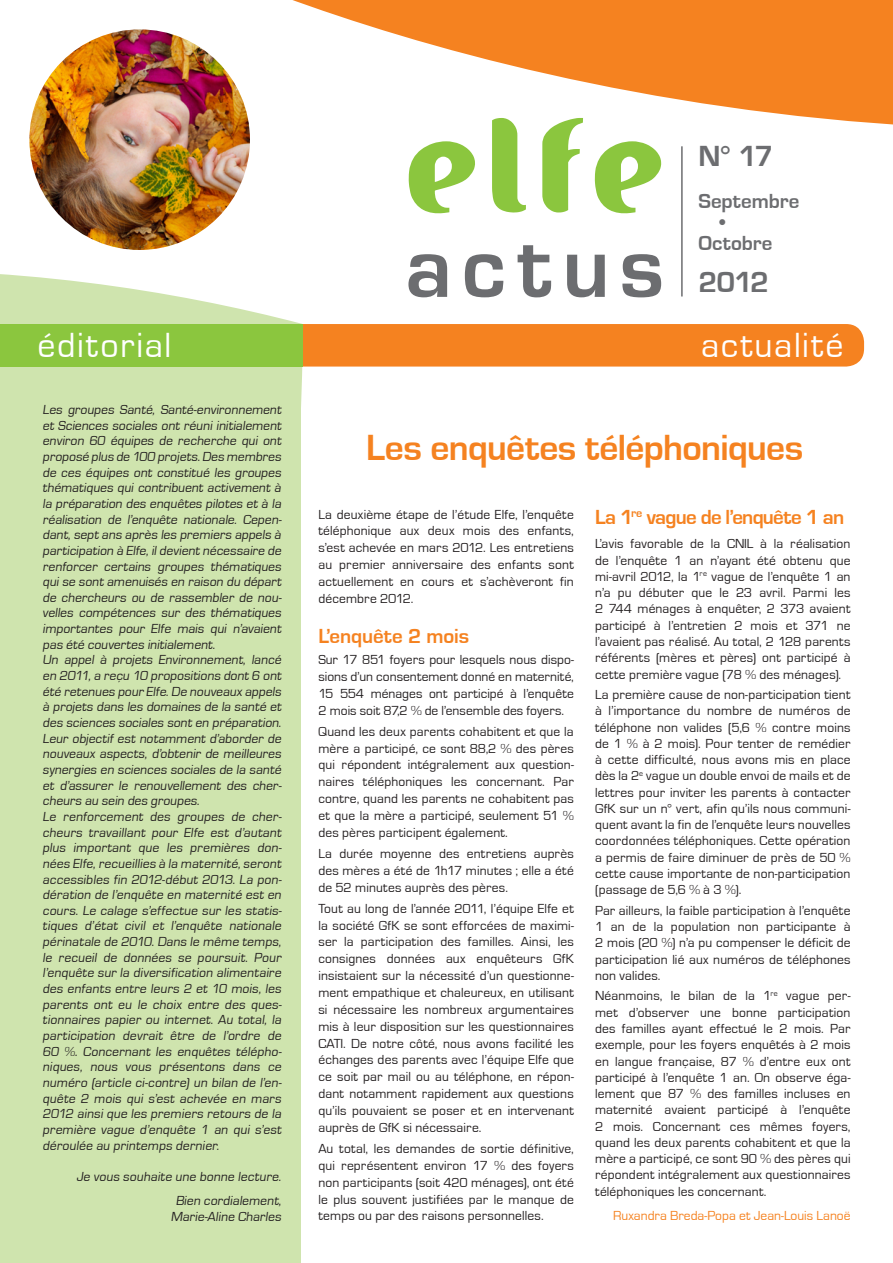
<style>
.page{position:relative;width:893px;height:1263px;background:#fff}
.page>*{position:absolute;margin:0;border:0;box-sizing:border-box;transform-origin:0 0}
.t1{font:132px "Hitch";color:#8bc63e;scale:.91 1}
.t2{font:700 90.3px "Eurostile";letter-spacing:.11em;color:#6c6d70}
.t3{font:700 37.5px "Eurostile";letter-spacing:-.02em;color:#f58220}
.t4{font:36px "Eurostile";letter-spacing:.045em;color:#fff}
.t5{font:700 30px "Eurostile";letter-spacing:-.06em;color:#6c6d70}
.t6{font:700 21px "Eurostile";letter-spacing:-.02em;color:#f58220}
.t7{font:700 21px "Eurostile";color:#6c6d70}
.t8{font:13.5px/15.6px "Eurostile";letter-spacing:.01em;color:#231f20;text-align:justify}
.t9{font:13.5px "Eurostile";color:#f58220}
</style>
<div class="page">
<div style="left:0;top:364px;width:301px;height:899px;background:#cfe4ae"></div>
<svg style="left:0;top:274px;width:303px;height:130px;fill:#cfe4ae"></svg>
<svg style="left:167px;top:0;width:726px;height:183px"></svg>
<div style="left:276px;top:324px;width:588px;height:43px;background:#f58220;border-radius:18px"></div>
<div style="left:0;top:324px;width:302px;height:43px;background:#8bc63e"></div>
<hr style="left:681px;top:146px;width:2px;height:150px;background:#6c6d70">
<img style="left:29px;top:29px;width:221px;height:221px;border-radius:110px">
<h1 class="t1" style="left:411px;top:118px;width:286px">elfe</h1>
<h2 class="t2" style="left:405px;top:218px;width:261px">actus</h2>
<h3 class="t5" style="left:698px;top:140px;width:77px">N° 17</h3>
<h3 class="t7" style="left:698px;top:190px;width:103px">Septembre</h3>
<h3 class="t7" style="left:719px;top:211px;width:7px">•</h3>
<h3 class="t7" style="left:698px;top:232px;width:76px">Octobre</h3>
<h3 class="t5" style="left:698px;top:266px;width:72px">2012</h3>
<h3 class="t4" style="left:38px;top:326px;width:135px">éditorial</h3>
<h3 class="t4" style="left:701px;top:325px;width:144px">actualité</h3>
<p class="t8" style="left:43px;top:402px;width:242px;text-align:left">Les groupes Santé, Santé-environnement et Sciences sociales ont réuni initialement environ 60 équipes de recherche qui ont proposé plus de 100 projets.Des membres de ces équipes ont constitué les groupes thématiques qui contribuent activement à la préparation des enquêtes pilotes et à la réalisation de l’enquête nationale. Cepen&shy;dant, sept ans après les premiers appels à participation à Elfe,ildevient nécessaire de renforcer certains groupes thématiques qui se sont amenuisés en raison du départ de chercheurs ou de rassembler de nou&shy;velles compétences sur des thématiques importantes pour Elfe mais qui n’avaient pas été couvertes initialement.<br>Un appel à projets Environnement, lancé en 2011, a reçu 10 propositions dont 6 ont été retenues pour Elfe.De nouveaux appels à projets dans les domaines de la santé et des sciences sociales sont en préparation.<br>Leur objectif est notamment d’aborder de nouveaux aspects, d’obtenir de meilleures synergies en sciences sociales de la santé et d’assurer le renouvellement des cher&shy;cheurs au sein des groupes.<br>Le renforcement des groupes de cher&shy;cheurs travaillant pour Elfe est d’autant plus important que les premières don&shy;nées Elfe,recueillies à la maternité,seront accessibles fin 2012-début 2013. La pon&shy;dération de l’enquête en maternité est en cours. Le calage s’effectue sur les statis&shy;tiques d’état civil et l’enquête nationale périnatale de 2010. Dans le même temps, le recueil de données se poursuit. Pour l’enquête sur la diversification alimentaire des enfants entre leurs 2 et 10 mois, les parents ont eu le choix entre des ques&shy;tionnaires papier ou internet. Au total, la participation devrait être de l’ordre de 60 %. Concernant les enquêtes télépho&shy;niques, nous vous présentons dans ce numéro (article ci-contre) un bilan de l’en&shy;quête 2 mois qui s’est achevée en mars 2012 ainsi que les premiers retours de la première vague d’enquête 1 an qui s’est déroulée au printemps dernier.</p>
<p class="t8" style="left:77px;top:1164px;width:208px;line-height:24.2px;text-align:right">Je vous souhaite une bonne lecture.<br>Bien cordialement,</p>
<p class="t8" style="left:171px;top:1209px;width:114px">Marie-Aline Charles</p>
<h3 class="t3" style="left:366px;top:427px;width:439px">Les enquêtes téléphoniques</h3>
<p class="t8" style="left:318px;top:506px;width:257px;line-height:16.8px">La deuxième étape de l’étude Elfe, l’enquête téléphonique aux deux mois des enfants, s’est achevée en mars 2012. Les entretiens au premier anniversaire des enfants sont actuellement en cours et s’achèveront fin décembre 2012.</p>
<h3 class="t6" style="left:318px;top:625px;width:152px">L’enquête 2 mois</h3>
<p class="t8" style="left:318px;top:651px;width:257px;line-height:16.8px">Sur 17 851 foyers pour lesquels nous dispo&shy;sions d’un consentement donné en maternité, 15 554 ménages ont participé à l’enquête 2 mois soit 87,2 % de l’ensemble des foyers.</p>
<p class="t8" style="left:318px;top:723px;width:257px;line-height:16.8px">Quand les deux parents cohabitent et que la mère a participé, ce sont 88,2 % des pères qui répondent intégralement aux question&shy;naires téléphoniques les concernant. Par contre, quand les parents ne cohabitent pas et que la mère a participé, seulement 51 % des pères participent également.</p>
<p class="t8" style="left:318px;top:845px;width:257px;line-height:16.8px">La durée moyenne des entretiens auprès des mères a été de 1h17 minutes ; elle a été de 52 minutes auprès des pères.</p>
<p class="t8" style="left:318px;top:900px;width:257px;line-height:16.8px">Tout au long de l’année 2011, l’équipe Elfe et la société GfK se sont efforcées de maximi&shy;ser la participation des familles. Ainsi, les consignes données aux enquêteurs GfK insistaient sur la nécessité d’un questionne&shy;ment empathique et chaleureux, en utilisant si nécessaire les nombreux argumentaires mis à leur disposition sur les questionnaires CATI. De notre côté, nous avons facilité les échanges des parents avec l’équipe Elfe que ce soit par mail ou au téléphone, en répon&shy;dant notamment rapidement aux questions qu’ils pouvaient se poser et en intervenant auprès de GfK si nécessaire.</p>
<p class="t8" style="left:318px;top:1140px;width:257px;line-height:16.8px">Au total, les demandes de sortie définitive, qui représentent environ 17 % des foyers non participants (soit 420 ménages), ont été le plus souvent justifiées par le manque de temps ou par des raisons personnelles.</p>
<h3 class="t6" style="left:595px;top:505px;width:251px">La 1<sup>re</sup> vague de l’enquête 1 an</h3>
<p class="t8" style="left:595px;top:536px;width:257px;line-height:16.2px">L’avis favorable de la CNIL à la réalisation de l’enquête 1 an n’ayant été obtenu que mi-avril 2012, la 1<sup>re</sup> vague de l’enquête 1 an n’a pu débuter que le 23 avril. Parmi les 2 744 ménages à enquêter, 2 373 avaient participé à l’entretien 2 mois et 371 ne l’avaient pas réalisé. Au total, 2 128 parents référents (mères et pères) ont participé à cette première vague (78 % des ménages).</p>
<p class="t8" style="left:595px;top:687px;width:257px;line-height:16.2px">La première cause de non-participation tient à l’importance du nombre de numéros de téléphone non valides (5,6 % contre moins de 1 % à 2 mois). Pour tenter de remédier à cette difficulté, nous avons mis en place dès la 2<sup>e</sup> vague un double envoi de mails et de lettres pour inviter les parents à contacter GfK sur un n° vert, afin qu’ils nous communi&shy;quent avant la fin de l’enquête leurs nouvelles coordonnées téléphoniques. Cette opération a permis de faire diminuer de près de 50 % cette cause importante de non-participation (passage de 5,6 % à 3 %).</p>
<p class="t8" style="left:595px;top:902px;width:257px;line-height:16.2px">Par ailleurs, la faible participation à l’enquête 1 an de la population non participante à 2 mois (20 %) n’a pu compenser le déficit de participation lié aux numéros de téléphones non valides.</p>
<p class="t8" style="left:595px;top:988px;width:257px;line-height:16.2px">Néanmoins, le bilan de la 1<sup>re</sup> vague per&shy;met d’observer une bonne participation des familles ayant effectué le 2 mois. Par exemple, pour les foyers enquêtés à 2 mois en langue française, 87 % d’entre eux ont participé à l’enquête 1 an. On observe éga&shy;lement que 87 % des familles incluses en maternité avaient participé à l’enquête 2 mois. Concernant ces mêmes foyers, quand les deux parents cohabitent et que la mère a participé, ce sont 90 % des pères qui répondent intégralement aux questionnaires téléphoniques les concernant.</p>
<p class="t9" style="left:613px;top:1209px;width:239px">Ruxandra Breda-Popa et Jean-Louis Lanoë</p>
</div>
